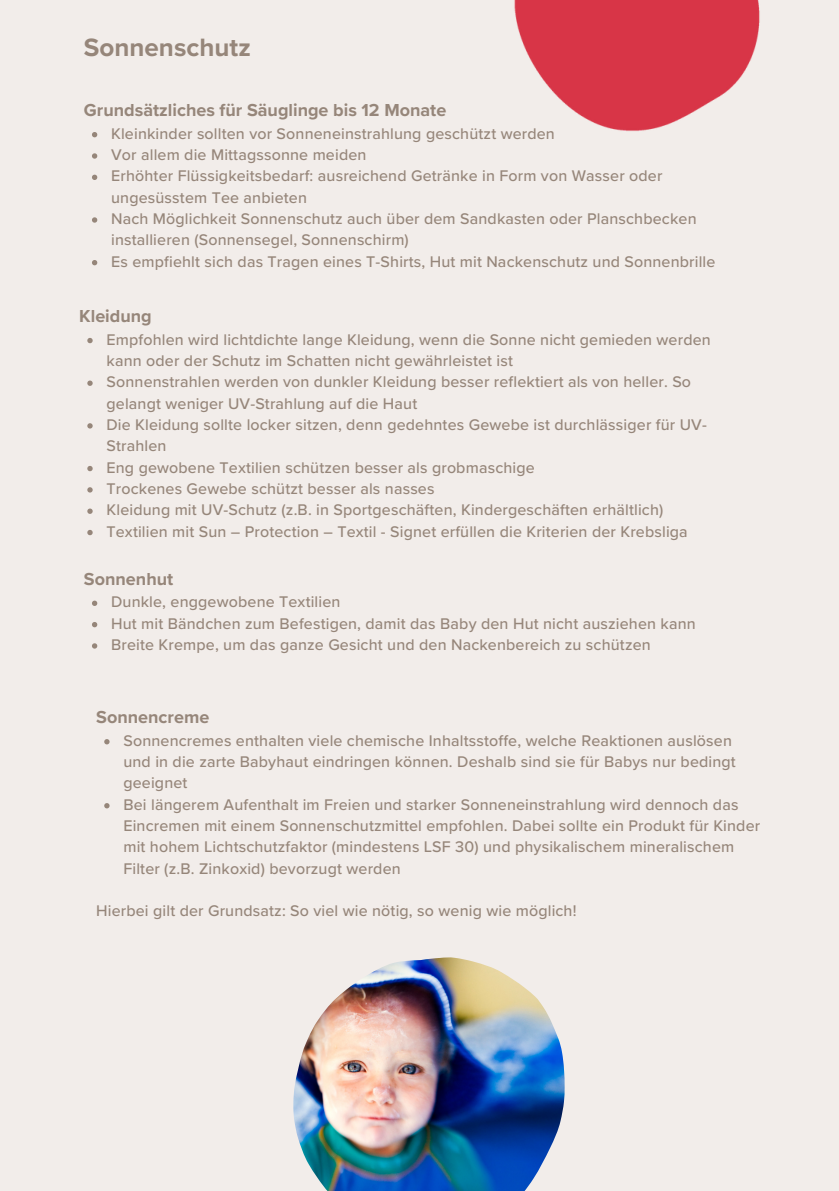
<style>
.page{position:relative;width:839px;height:1191px;background:#fff}
.page>*{position:absolute;margin:0;border:0;box-sizing:border-box;transform-origin:0 0}
.t1{font:700 26px "Proxima Nova";color:#96867a}
.t2{font:700 18px "Proxima Nova";color:#96867a}
.t3{font:500 16px/21.4px "Proxima Nova";letter-spacing:.01em;color:#96867a}
</style>
<div class="page">
<div style="left:0;top:0;width:838px;height:1191px;background:#f2edea"></div>
<img style="left:514px;top:0;width:246px;height:131px">
<svg style="left:92px;top:132px;width:5px;height:5px"></svg>
<svg style="left:92px;top:153px;width:5px;height:6px"></svg>
<svg style="left:92px;top:175px;width:5px;height:5px"></svg>
<svg style="left:92px;top:217px;width:5px;height:6px"></svg>
<svg style="left:92px;top:260px;width:5px;height:5px"></svg>
<svg style="left:87px;top:338px;width:6px;height:5px"></svg>
<svg style="left:87px;top:381px;width:6px;height:5px"></svg>
<svg style="left:87px;top:423px;width:6px;height:6px"></svg>
<svg style="left:87px;top:466px;width:6px;height:5px"></svg>
<svg style="left:87px;top:487px;width:6px;height:6px"></svg>
<svg style="left:87px;top:509px;width:6px;height:5px"></svg>
<svg style="left:87px;top:530px;width:6px;height:5px"></svg>
<svg style="left:92px;top:601px;width:5px;height:5px"></svg>
<svg style="left:92px;top:622px;width:5px;height:5px"></svg>
<svg style="left:92px;top:643px;width:5px;height:6px"></svg>
<svg style="left:104px;top:739px;width:6px;height:5px"></svg>
<svg style="left:104px;top:803px;width:6px;height:5px"></svg>
<img style="left:293px;top:957px;width:271px;height:234px">
<h1 class="t1" style="left:84px;top:32px;width:168px">Sonnenschutz</h1>
<h2 class="t2" style="left:84px;top:99px;width:364px">Grundsätzliches für Säuglinge bis 12 Monate</h2>
<p class="t3" style="left:111px;top:123px;width:445px">Kleinkinder sollten vor Sonneneinstrahlung geschützt werden</p>
<p class="t3" style="left:111px;top:144px;width:257px">Vor allem die Mittagssonne meiden</p>
<p class="t3" style="left:111px;top:166px;width:553px">Erhöhter Flüssigkeitsbedarf: ausreichend Getränke in Form von Wasser oder ungesüsstem Tee anbieten</p>
<p class="t3" style="left:111px;top:208px;width:587px">Nach Möglichkeit Sonnenschutz auch über dem Sandkasten oder Planschbecken installieren (Sonnensegel, Sonnenschirm)</p>
<p class="t3" style="left:111px;top:251px;width:605px">Es empfiehlt sich das Tragen eines T-Shirts, Hut mit Nackenschutz und Sonnenbrille</p>
<h2 class="t2" style="left:79px;top:305px;width:74px">Kleidung</h2>
<p class="t3" style="left:106px;top:329px;width:605px">Empfohlen wird lichtdichte lange Kleidung, wenn die Sonne nicht gemieden werden kann oder der Schutz im Schatten nicht gewährleistet ist</p>
<p class="t3" style="left:106px;top:372px;width:586px">Sonnenstrahlen werden von dunkler Kleidung besser reflektiert als von heller. So gelangt weniger UV-Strahlung auf die Haut</p>
<p class="t3" style="left:106px;top:414px;width:602px">Die Kleidung sollte locker sitzen, denn gedehntes Gewebe ist durchlässiger für UV-<br>Strahlen</p>
<p class="t3" style="left:106px;top:457px;width:430px">Eng gewobene Textilien schützen besser als grobmaschige</p>
<p class="t3" style="left:106px;top:478px;width:329px">Trockenes Gewebe schützt besser als nasses</p>
<p class="t3" style="left:106px;top:500px;width:558px">Kleidung mit UV-Schutz (z.B. in Sportgeschäften, Kindergeschäften erhältlich)</p>
<p class="t3" style="left:106px;top:521px;width:582px">Textilien mit Sun – Protection – Textil - Signet erfüllen die Kriterien der Krebsliga</p>
<h2 class="t2" style="left:84px;top:568px;width:91px">Sonnenhut</h2>
<p class="t3" style="left:111px;top:592px;width:231px">Dunkle, enggewobene Textilien</p>
<p class="t3" style="left:111px;top:613px;width:586px">Hut mit Bändchen zum Befestigen, damit das Baby den Hut nicht ausziehen kann</p>
<p class="t3" style="left:111px;top:634px;width:541px">Breite Krempe, um das ganze Gesicht und den Nackenbereich zu schützen</p>
<h2 class="t2" style="left:96px;top:707px;width:115px">Sonnencreme</h2>
<p class="t3" style="left:123px;top:730px;width:614px">Sonnencremes enthalten viele chemische Inhaltsstoffe, welche Reaktionen auslösen und in die zarte Babyhaut eindringen können. Deshalb sind sie für Babys nur bedingt geeignet</p>
<p class="t3" style="left:123px;top:794px;width:638px">Bei längerem Aufenthalt im Freien und starker Sonneneinstrahlung wird dennoch das Eincremen mit einem Sonnenschutzmittel empfohlen. Dabei sollte ein Produkt für Kinder mit hohem Lichtschutzfaktor (mindestens LSF 30) und physikalischem mineralischem Filter (z.B. Zinkoxid) bevorzugt werden</p>
<h3 class="t3" style="left:96px;top:901px;width:482px">Hierbei gilt der Grundsatz: So viel wie nötig, so wenig wie möglich!</h3>
</div>
